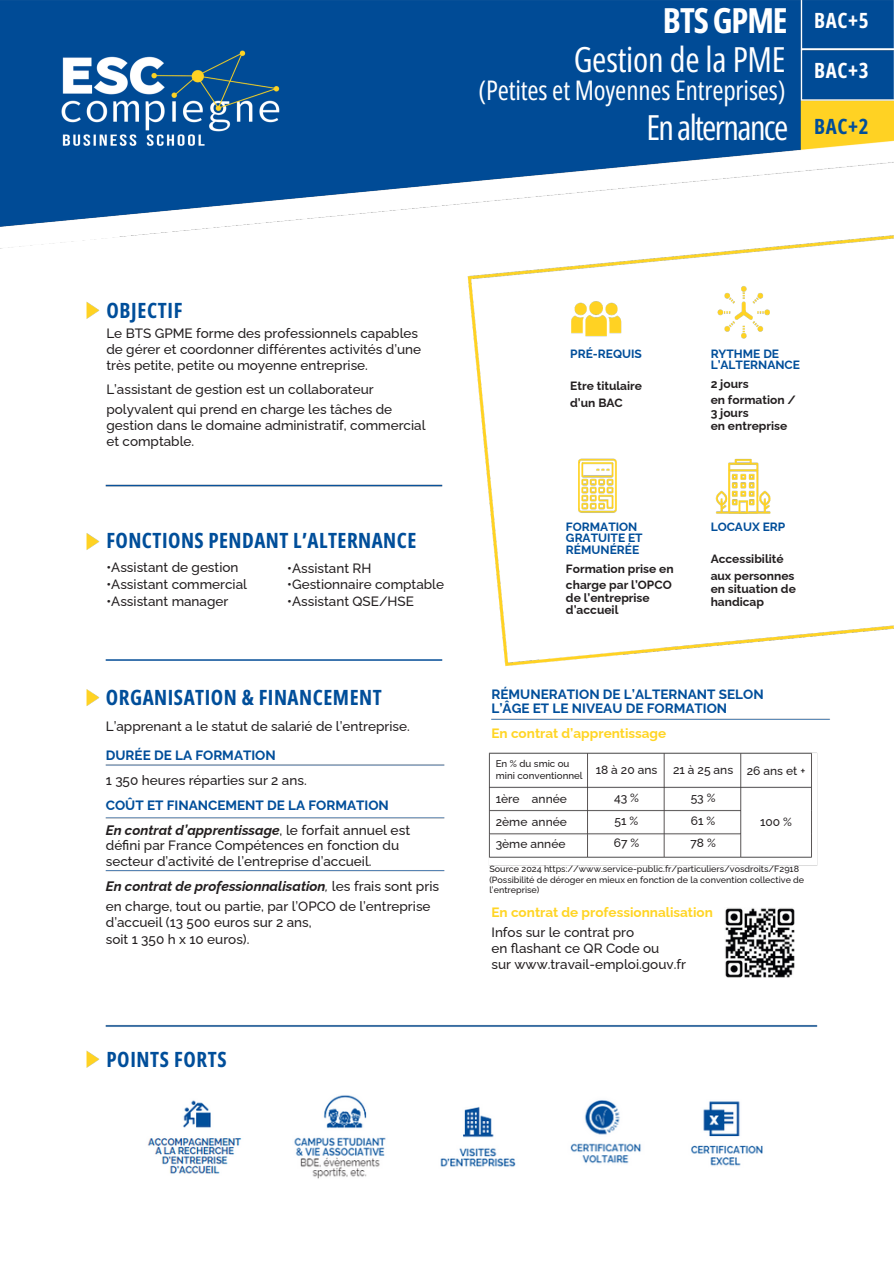
<style>
.page{position:relative;width:894px;height:1264px;background:#fff}
.page>*{position:absolute;margin:0;border:0;box-sizing:border-box;transform-origin:0 0}
.t1{font:34.5px "Open Sans Condensed";letter-spacing:-.005em;color:#fff}
.t2{font:34.5px "Open Sans Condensed";letter-spacing:-.045em;color:#fff}
.t3{font:700 34.5px "Open Sans Condensed";letter-spacing:-.03em;color:#fff}
.t4{font:27px "Open Sans Condensed";letter-spacing:-.005em;color:#fff}
.t5{font:700 21px "Open Sans Condensed";letter-spacing:.025em;color:#004e9a}
.t6{font:700 21px "Open Sans Condensed";letter-spacing:.03em;color:#fff}
.t7{font:italic 700 13.65px "Raleway";color:#231f20}
.t8{font:500 13.5px/15.8px "Raleway";color:#231f20}
.t9{font:700 13.5px/24.8px "Raleway";color:#004e9a}
.t10{font:700 13.5px/20.2px "Raleway";color:#ffd525}
.t11{font:700 12px "Raleway";color:#231f20}
.t12{font:500 12px/22.5px "Raleway";color:#231f20;text-align:justify}
.t13{font:700 12px/11.2px "Raleway";color:#004e9a}
.t14{font:500 9.75px/11.2px "Raleway";color:#231f20}
.t15{font:500 9px/10.2px "Raleway";color:#231f20}
.s1{font-weight:600}
.s2{font-weight:700;color:#004e9a}
.s3{font-weight:500;color:#231f20}
.s4{font-weight:500;font-style:normal}
.s5{font-weight:500}
</style>
<div class="page">
<img style="left:0;top:0;width:893px;height:1068px">
<img style="left:691px;top:1101px;width:72px;height:65px">
<img style="left:570px;top:1100px;width:71px;height:64px">
<img style="left:440px;top:1107px;width:76px;height:60px">
<img style="left:294px;top:1095px;width:92px;height:84px">
<img style="left:147px;top:1100px;width:95px;height:74px">
<p class="t3" style="left:662px;top:-4px;width:126px">BTSGPME</p>
<p class="t1" style="left:573px;top:35px;width:213px">Gestion de la PME</p>
<p class="t4" style="left:478px;top:71px;width:308px">(Petites et Moyennes Entreprises)</p>
<p class="t2" style="left:646px;top:103px;width:143px">Enalternance</p>
<h6 class="t6" style="left:813px;top:5px;width:56px">BAC+5</h6>
<h6 class="t6" style="left:813px;top:56px;width:56px">BAC+3</h6>
<h6 class="t5" style="left:813px;top:112px;width:56px">BAC+2</h6>
<p class="t5" style="left:106px;top:296px;width:77px">OBJECTIF</p>
<p class="t8" style="left:106px;top:326px;width:316px">Le BTS GPME forme des professionnels capables de gérer et coordonner différentes activités d’une très petite, petite ou moyenne entreprise.</p>
<p class="t8" style="left:106px;top:378px;width:287px;line-height:20.2px">L’assistant de gestion est un collaborateur polyvalent qui prend en charge les tâches de</p>
<p class="t8" style="left:106px;top:417px;width:320px">gestion dans le domaine administratif, commercial</p>
<h5 class="t8" style="left:106px;top:434px;width:89px">et comptable.</h5>
<h6 class="t5" style="left:106px;top:525px;width:311px">FONCTIONS PENDANT L’ALTERNANCE</h6>
<h6 class="t8" style="left:106px;top:560px;width:134px"><span class="s1">•</span>Assistant de gestion</h6>
<h6 class="t8" style="left:106px;top:576px;width:142px"><span class="s1">•</span>Assistant commercial</h6>
<h6 class="t8" style="left:106px;top:593px;width:123px"><span class="s1">•</span>Assistant manager</h6>
<h6 class="t8" style="left:287px;top:560px;width:86px"><span class="s1">•</span>Assistant RH</h6>
<h6 class="t8" style="left:287px;top:576px;width:158px"><span class="s1">•</span>Gestionnaire comptable</h6>
<h6 class="t8" style="left:287px;top:593px;width:128px"><span class="s1">•</span>Assistant QSE/HSE</h6>
<h4 class="t5" style="left:106px;top:682px;width:277px">ORGANISATION &amp; FINANCEMENT</h4>
<h4 class="t8" style="left:106px;top:711px;width:305px;line-height:29.2px">L’apprenant a le statut de salarié de l’entreprise.<br><span class="s2">DURÉE DE LA FORMATION</span></h4>
<h4 class="t9" style="left:106px;top:768px;width:284px"><span class="s3">1 350 heures réparties sur 2 ans.<br></span>COÛT ET FINANCEMENT DE LA FORMATION</h4>
<h4 class="t7" style="left:106px;top:821px;width:306px">En contrat d’apprentissage<span class="s4">, le forfait annuel est</span></h4>
<h4 class="t8" style="left:106px;top:837px;width:295px">défini par France Compétences en fonction du secteur d’activité de l’entreprise d’accueil.</h4>
<h4 class="t7" style="left:106px;top:878px;width:335px">En contrat de professionnalisation<span class="s5">,</span> <span class="s4">les frais sont pris</span></h4>
<h4 class="t8" style="left:106px;top:898px;width:326px">en charge, tout ou partie, par l’OPCO de l’entreprise d’accueil (13 500 euros sur 2 ans,</h4>
<h6 class="t8" style="left:106px;top:931px;width:145px">soit 1 350 h x 10 euros).</h6>
<p class="t5" style="left:106px;top:1044px;width:122px">POINTS FORTS</p>
<p class="t13" style="left:570px;top:348px;width:73px">PRÉ-REQUIS</p>
<p class="t11" style="left:570px;top:378px;width:73px">Etre titulaire</p>
<p class="t11" style="left:570px;top:395px;width:54px">d’un BAC</p>
<h5 class="t13" style="left:566px;top:521px;width:78px">FORMATION<br>GRATUITE ET<br>RÉMUNÉRÉE</h5>
<p class="t11" style="left:566px;top:561px;width:109px">Formation prise en</p>
<p class="t11" style="left:566px;top:577px;width:107px">charge par l’OPCO</p>
<p class="t11" style="left:566px;top:590px;width:85px">de l’entreprise</p>
<p class="t11" style="left:566px;top:603px;width:54px">d’accueil</p>
<p class="t13" style="left:710px;top:348px;width:91px">RYTHME DE<br>L’ALTERNANCE</p>
<p class="t11" style="left:710px;top:377px;width:40px">2 jours</p>
<h5 class="t11" style="left:710px;top:392px;width:87px">en formation /</h5>
<h5 class="t11" style="left:710px;top:406px;width:39px">3 jours</h5>
<p class="t11" style="left:710px;top:418px;width:78px">en entreprise</p>
<p class="t13" style="left:710px;top:521px;width:76px">LOCAUX ERP</p>
<p class="t11" style="left:710px;top:551px;width:74px">Accessibilité</p>
<p class="t11" style="left:710px;top:568px;width:85px">aux personnes</p>
<p class="t11" style="left:710px;top:582px;width:87px">en situation de</p>
<p class="t11" style="left:710px;top:594px;width:55px">handicap</p>
<h6 class="t9" style="left:491px;top:686px;width:273px;line-height:14.7px">RÉMUNERATION DE L’ALTERNANT SELON<br>L’ÂGE ET LE NIVEAU DE FORMATION</h6>
<h6 class="t10" style="left:491px;top:723px;width:176px">En contrat d’apprentissage</h6>
<p class="t14" style="left:495px;top:758px;width:88px">En % du smic ou mini conventionnel</p>
<p class="t12" style="left:595px;top:758px;width:63px">18 à 20 ans</p>
<p class="t12" style="left:614px;top:787px;width:26px">43 %</p>
<h4 class="t12" style="left:614px;top:809px;width:25px">51 %</h4>
<h5 class="t12" style="left:613px;top:832px;width:27px">67 %</h5>
<p class="t12" style="left:672px;top:758px;width:62px">21 à 25 ans</p>
<p class="t12" style="left:690px;top:787px;width:26px">53 %</p>
<h6 class="t12" style="left:690px;top:809px;width:26px">61 %</h6>
<p class="t12" style="left:690px;top:832px;width:27px">78 %</p>
<p class="t12" style="left:746px;top:759px;width:60px">26 ans et +</p>
<p class="t12" style="left:495px;top:787px;width:73px">1ère année 2ème année 3ème année</p>
<p class="t12" style="left:759px;top:811px;width:33px">100 %</p>
<p class="t15" style="left:489px;top:864px;width:316px">Source 2024 https://www.service-public.fr/particuliers/vosdroits/F2918 (Possibilité de déroger en mieux en fonction de la convention collective de l’entreprise)</p>
<h6 class="t10" style="left:491px;top:902px;width:223px">En contrat de professionnalisation<br><span class="s3">Infos sur le contrat pro</span></h6>
<h6 class="t8" style="left:491px;top:940px;width:196px">en flashant ce QR Code ou<br>sur www.travail-emploi.gouv.fr</h6>
</div>
